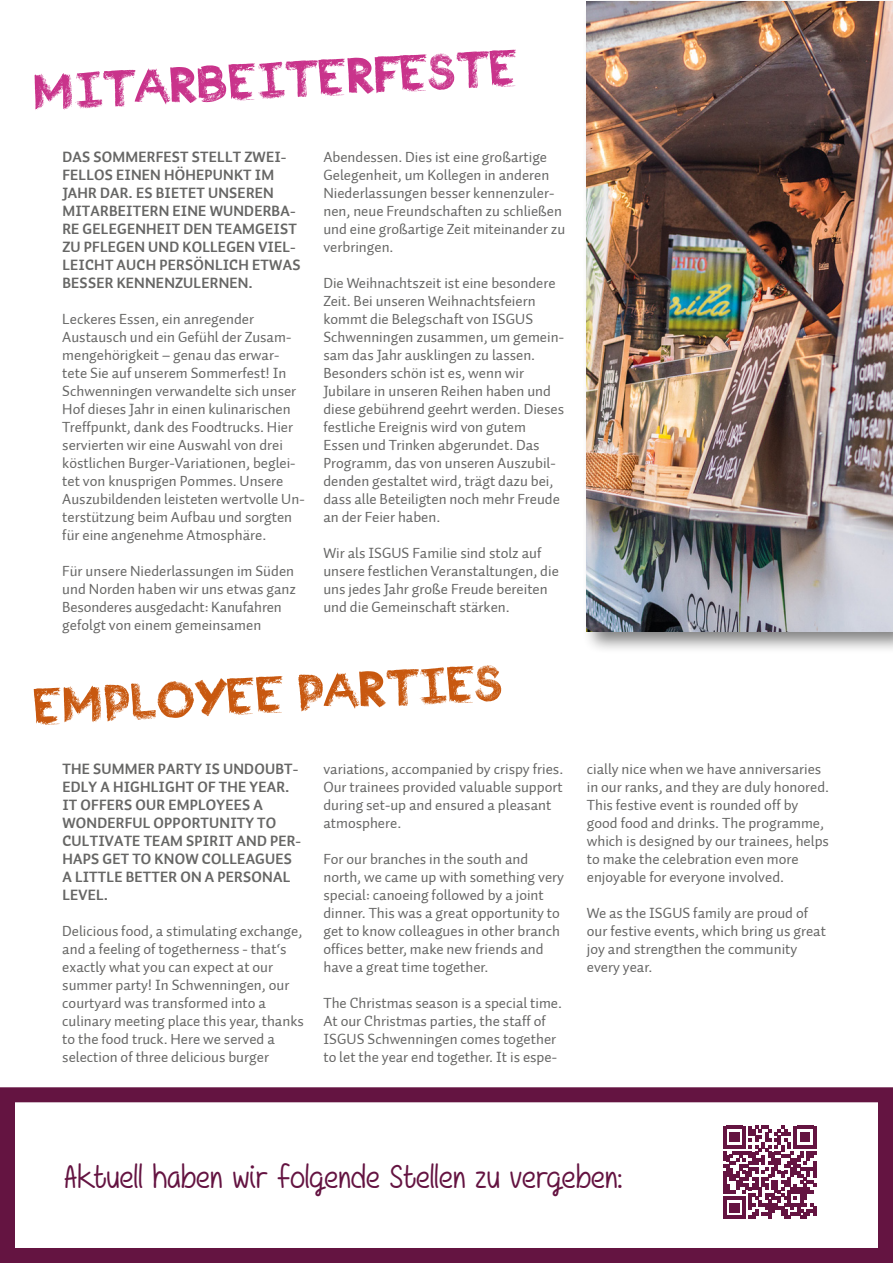
<style>
.page{position:relative;width:893px;height:1263px;background:#fff}
.page>*{position:absolute;margin:0;border:0;box-sizing:border-box;transform-origin:0 0}
.t1{font:52.5px "Charcoal";color:#c9338b}
.t2{font:52.5px "Charcoal";color:#c8580f}
.t3{font:33px "Girls Have Many Secrets";color:#641341}
.t4{font:15px/18px "Auto 1";color:#666665}
.t5{font:15px/18px "Auto 1 Bold LF";letter-spacing:.015em;color:#666665}
</style>
<div class="page">
<div style="left:0;top:1087px;width:893px;height:176px;border:15px solid #641441"></div>
<div style="left:581px;top:0;width:312px;height:654px;background:#000;opacity:.5"></div>
<img style="left:587px;top:1px;width:306px;height:630px">
<svg style="left:723px;top:1126px;width:93px;height:93px"></svg>
<h1 class="t1" style="left:33px;top:62px;width:487px;rotate:-3deg">MITARBEITERFESTE</h1>
<p class="t5" style="left:62px;top:148px;width:240px">DAS SOMMERFEST STELLT ZWEI-<br>FELLOS EINEN HÖHEPUNKT IM<br>JAHR DAR. ES BIETET UNSEREN<br>MITARBEITERN EINE WUNDERBA-<br>RE GELEGENHEIT DEN TEAMGEIST<br>ZU PFLEGEN UND KOLLEGEN VIEL-<br>LEICHT AUCH PERSÖNLICH ETWAS<br>BESSER KENNENZULERNEN.</p>
<p class="t4" style="left:62px;top:310px;width:244px">Leckeres Essen, ein anregender Austausch und ein Gefühl der Zusam&shy;mengehörigkeit – genau das erwar&shy;tete Sie auf unserem Sommerfest! In Schwenningen verwandelte sich unser Hof dieses Jahr in einen kulinarischen Treffpunkt, dank des Foodtrucks. Hier servierten wir eine Auswahl von drei köstlichen Burger-Variationen, beglei&shy;tet von knusprigen Pommes. Unsere Auszubildenden leisteten wertvolle Un&shy;terstützung beim Aufbau und sorgten für eine angenehme Atmosphäre.</p>
<p class="t4" style="left:62px;top:562px;width:235px">Für unsere Niederlassungen im Süden und Norden haben wir uns etwas ganz Besonderes ausgedacht: Kanufahren gefolgt von einem gemeinsamen</p>
<p class="t4" style="left:323px;top:148px;width:243px">Abendessen. Dies ist eine großartige Gelegenheit, um Kollegen in anderen Niederlassungen besser kennenzuler&shy;nen, neue Freundschaften zu schließen und eine großartige Zeit miteinander zu verbringen.</p>
<p class="t4" style="left:323px;top:274px;width:242px">Die Weihnachtszeit ist eine besondere Zeit. Bei unseren Weihnachtsfeiern kommt die Belegschaft von ISGUS Schwenningen zusammen, um gemein&shy;sam das Jahr ausklingen zu lassen.<br>Besonders schön ist es, wenn wir Jubilare in unseren Reihen haben und diese gebührend geehrt werden. Dieses festliche Ereignis wird von gutem Essen und Trinken abgerundet. Das Programm, das von unseren Auszubil&shy;denden gestaltet wird, trägt dazu bei, dass alle Beteiligten noch mehr Freude an der Feier haben.</p>
<p class="t4" style="left:323px;top:544px;width:237px">Wir als ISGUS Familie sind stolz auf unsere festlichen Veranstaltungen, die uns jedes Jahr große Freude bereiten und die Gemeinschaft stärken.</p>
<h1 class="t2" style="left:33px;top:676px;width:472px;rotate:-3deg">EMPLOYEE PARTIES</h1>
<p class="t5" style="left:62px;top:760px;width:240px">THE SUMMER PARTY IS UNDOUBT-<br>EDLY A HIGHLIGHT OF THE YEAR.<br>IT OFFERS OUR EMPLOYEES A<br>WONDERFUL OPPORTUNITY TO<br>CULTIVATE TEAM SPIRIT AND PER-<br>HAPS GET TO KNOW COLLEAGUES<br>A LITTLE BETTER ON A PERSONAL<br>LEVEL.</p>
<p class="t4" style="left:62px;top:922px;width:243px">Delicious food, a stimulating exchange, and a feeling of togetherness - that‘s exactly what you can expect at our summer party! In Schwenningen, our courtyard was transformed into a culinary meeting place this year, thanks to the food truck. Here we served a selection of three delicious burger</p>
<p class="t4" style="left:323px;top:760px;width:241px">variations, accompanied by crispy fries.<br>Our trainees provided valuable support during set-up and ensured a pleasant atmosphere.</p>
<p class="t4" style="left:323px;top:850px;width:242px">For our branches in the south and north, we came up with something very special: canoeing followed by a joint dinner. This was a great opportunity to get to know colleagues in other branch offices better, make new friends and have a great time together.</p>
<p class="t4" style="left:323px;top:994px;width:240px">The Christmas season is a special time.<br>At our Christmas parties, the staff of ISGUS Schwenningen comes together to let the year end together. It is espe-</p>
<p class="t4" style="left:587px;top:760px;width:244px">cially nice when we have anniversaries in our ranks, and they are duly honored.<br>This festive event is rounded off by good food and drinks. The programme, which is designed by our trainees, helps to make the celebration even more enjoyable for everyone involved.</p>
<p class="t4" style="left:587px;top:904px;width:241px">We as the ISGUS family are proud of our festive events, which bring us great joy and strengthen the community every year.</p>
<h2 class="t3" style="left:64px;top:1158px;width:560px">Aktuell haben wir folgende Stellen zu vergeben:</h2>
</div>
